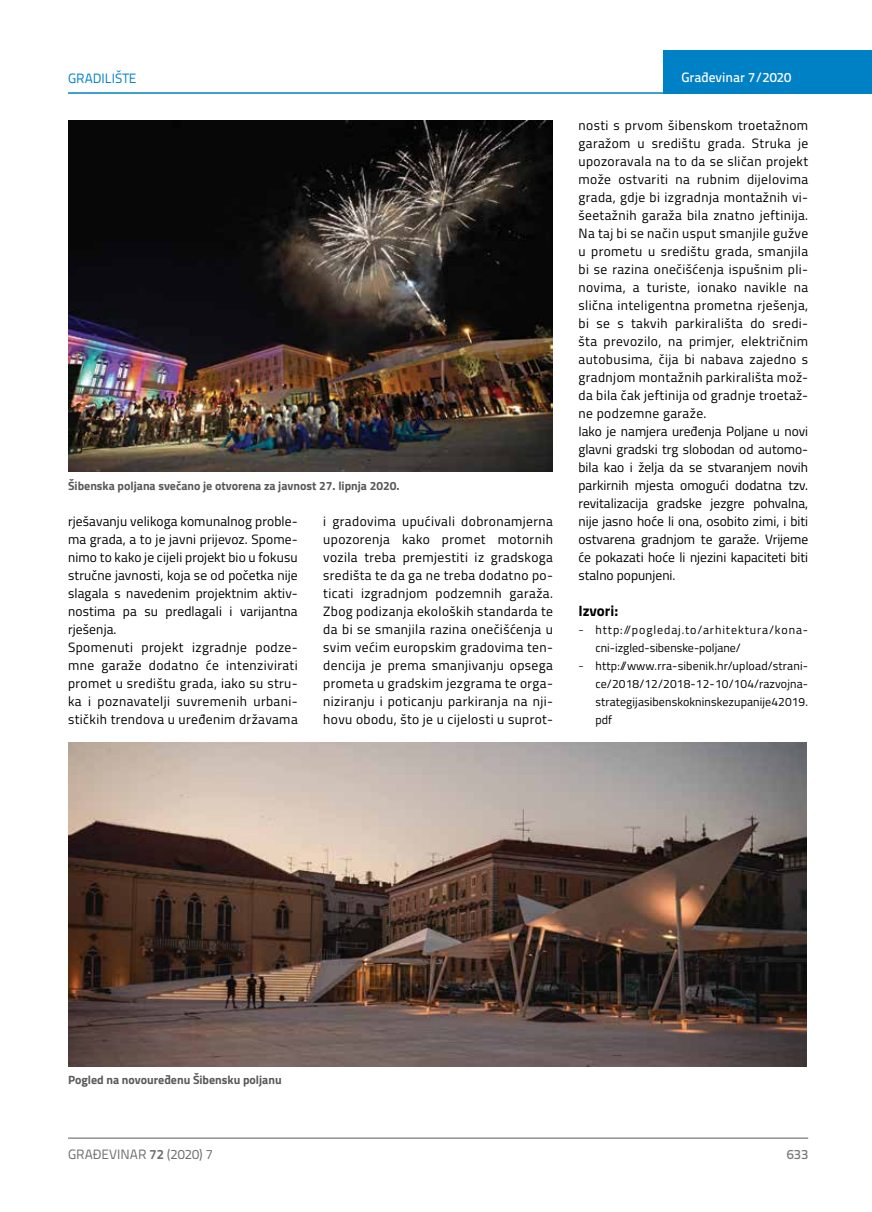
<style>
.page{position:relative;width:872px;height:1212px;background:#fff}
.page>*{position:absolute;margin:0;border:0;box-sizing:border-box;transform-origin:0 0}
.t1{font:700 15px "Titillium";color:#000}
.t2{font:13.5px/18px "Titillium";letter-spacing:.03em;color:#000;text-align:justify}
.t3{font:13.5px/18px "Titillium";letter-spacing:.01em;color:#000}
.t4{font:13.5px "Titillium Text 22 L";color:#6d6e71}
.t5{font:500 13.5px "Titillium Text 22 L";color:#fff}
.t6{font:13.5px "Titillium Text 22 L";color:#0081c6}
.t7{font:500 13.5px "Titillium Text 22 L";color:#797a7d}
.t8{font:12px/18px "Titillium";letter-spacing:.01em;color:#000;text-align:justify}
.t9{font:700 12px "Titillium";color:#58595b}
.t10{font:12px/18px "Titillium";letter-spacing:.075em;color:#000}
.s1{font-family:"Titillium Text 22 L";font-weight:300}
.s2{font-weight:700}
</style>
<div class="page">
<div style="left:663px;top:50px;width:209px;height:44px;background:#0081c6"></div>
<hr style="left:68px;top:92px;width:804px;height:2px;background:#0081c6">
<hr style="left:68px;top:1138px;width:740px;height:1px;background:#58595b">
<img style="left:68px;top:120px;width:485px;height:352px">
<img style="left:68px;top:742px;width:739px;height:324px">
<p class="t6" style="left:68px;top:68px;width:70px">GRADILIŠTE</p>
<p class="t5" style="left:681px;top:67px;width:111px">Građevinar 7/2020</p>
<p class="t9" style="left:68px;top:476px;width:333px">Šibenska poljana svečano je otvorena za javnost 27. lipnja 2020.</p>
<p class="t3" style="left:68px;top:511px;width:231px">rješavanju velikoga komunalnog proble&shy;ma grada, a to je javni prijevoz. Spome&shy;nimo to kako je cijeli projekt bio u fokusu stručne javnosti, koja se od početka nije slagala s navedenim projektnim aktiv&shy;nostima pa su predlagali i varijantna rješenja.<br>Spomenuti projekt izgradnje podze&shy;mne garaže dodatno će intenzivirati promet u središtu grada, iako su stru&shy;ka i poznavatelji suvremenih urbani&shy;stičkih trendova u uređenim državama</p>
<p class="t2" style="left:323px;top:511px;width:231px">i gradovima upućivali dobronamjerna upozorenja kako promet motornih vozila treba premjestiti iz gradskoga središta te da ga ne treba dodatno po&shy;ticati izgradnjom podzemnih garaža.<br>Zbog podizanja ekoloških standarda te da bi se smanjila razina onečišćenja u svim većim europskim gradovima ten&shy;dencija je prema smanjivanju opsega prometa u gradskim jezgrama te orga&shy;niziranju i poticanju parkiranja na nji&shy;hovu obodu, što je u cijelosti u suprot-</p>
<p class="t2" style="left:578px;top:115px;width:231px;text-align:left">nosti s prvom šibenskom troetažnom garažom u središtu grada. Struka je upozoravala na to da se sličan projekt može ostvariti na rubnim dijelovima grada, gdje bi izgradnja montažnih vi&shy;šeetažnih garaža bila znatno jeftinija.<br>Na taj bi se način usput smanjile gužve u prometu u središtu grada, smanjila bi se razina onečišćenja ispušnim pli&shy;novima, a turiste, ionako navikle na slična inteligentna prometna rješenja, bi se s takvih parkirališta do sredi&shy;šta prevozilo, na primjer, električnim autobusima, čija bi nabava zajedno s gradnjom montažnih parkirališta mož&shy;da bila čak jeftinija od gradnje troetaž&shy;ne podzemne garaže.<br>Iako je namjera uređenja Poljane u novi glavni gradski trg slobodan od automo&shy;bila kao i želja da se stvaranjem novih parkirnih mjesta omogući dodatna tzv. revitalizacija gradske jezgre pohvalna, nije jasno hoće li ona, osobito zimi, i biti ostvarena gradnjom te garaže. Vrijeme će pokazati hoće li njezini kapaciteti biti stalno popunjeni.</p>
<p class="t1" style="left:578px;top:599px;width:41px">Izvori:</p>
<p class="t10" style="left:595px;top:620px;width:214px;text-indent:-17px"><span class="s1">-</span> http://pogledaj.to/arhitektura/kona&shy;cni-izgled-sibenske-poljane/</p>
<p class="t8" style="left:595px;top:656px;width:214px;text-indent:-17px"><span class="s1">-</span> http://www.rra-sibenik.hr/upload/strani&shy;ce/2018/12/2018-12-10/104/razvojna&shy;strategijasibenskokninskezupanije42019. pdf</p>
<p class="t9" style="left:68px;top:1071px;width:215px">Pogled na novouređenu Šibensku poljanu</p>
<p class="t4" style="left:68px;top:1144px;width:146px">GRAĐEVINAR <span class="s2">72</span> (2020) 7</p>
<p class="t7" style="left:786px;top:1144px;width:23px">633</p>
</div>
